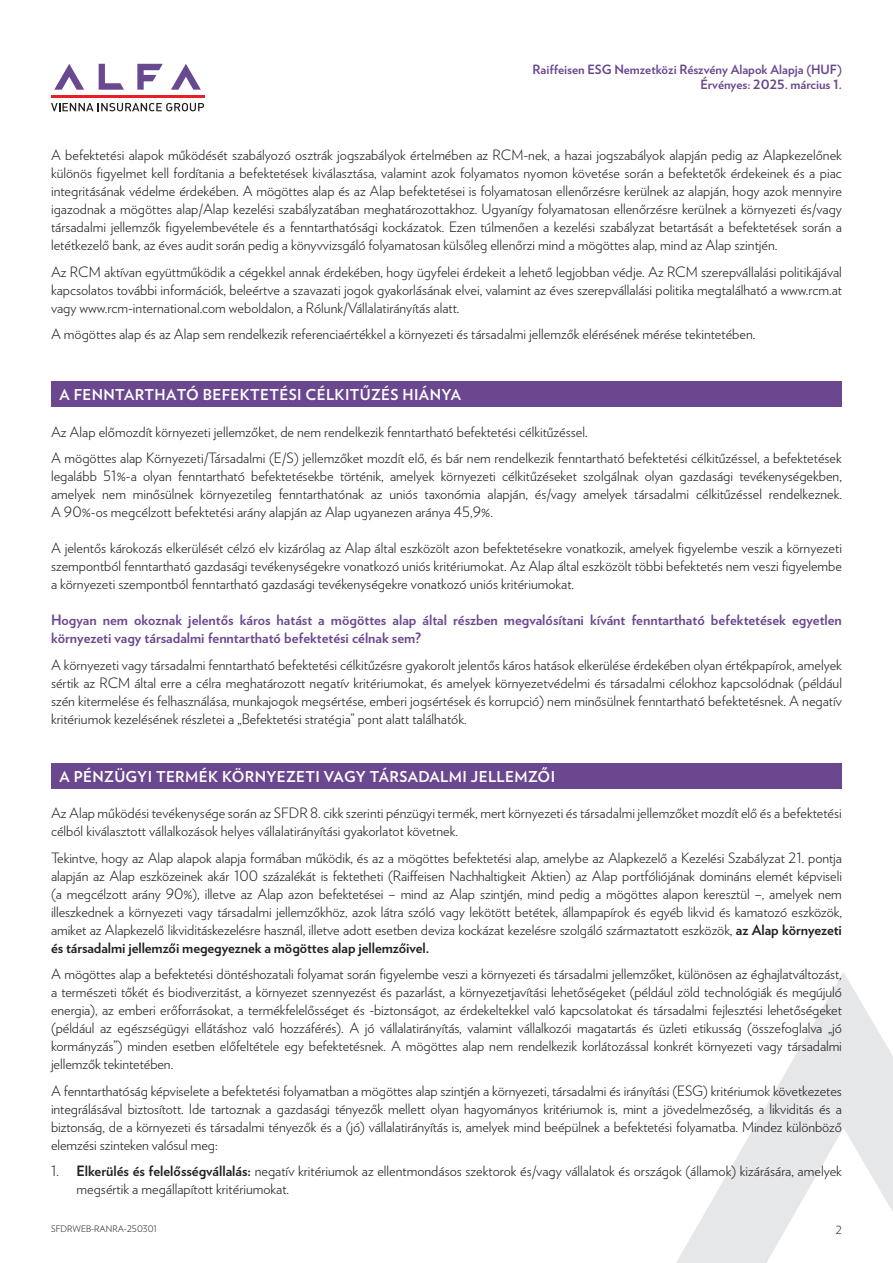
<style>
.page{position:relative;width:893px;height:1263px;background:#fff}
.page>*{position:absolute;margin:0;border:0;box-sizing:border-box;transform-origin:0 0}
.t1{font:700 15px "Verlag";letter-spacing:.025em;color:#fff}
.t2{font:300 14.25px/18px "Verlag";color:#231f20;text-align:justify}
.t3{font:700 14.25px/18px "Verlag";color:#6a478f}
.t4{font:700 12.75px/15px "Verlag";color:#6a478f;text-align:right}
.t5{font:300 11.25px "Verlag";color:#231f20}
.t6{font:300 9px "Verlag";color:#231f20}
.s1{font-weight:700}
</style>
<div class="page">
<svg style="left:171px;top:64px;width:30px;height:26px"></svg>
<svg style="left:137px;top:64px;width:26px;height:26px"></svg>
<svg style="left:99px;top:64px;width:25px;height:26px"></svg>
<svg style="left:54px;top:64px;width:30px;height:26px"></svg>
<hr style="left:51px;top:95px;width:153px;height:3px;background:#ee1d23">
<svg style="left:51px;top:103px;width:153px;height:8px"></svg>
<svg style="left:676px;top:972px;width:217px;height:291px"></svg>
<div style="left:51px;top:381px;width:791px;height:26px;background:#6a478f"></div>
<div style="left:51px;top:763px;width:791px;height:25px;background:#6a478f"></div>
<p class="t4" style="left:533px;top:61px;width:311px">Raiffeisen ESG Nemzetközi Részvény Alapok Alapja (HUF)<br>Érvényes: 2025. március 1.</p>
<p class="t2" style="left:51px;top:145px;width:792px">A befektetési alapok működését szabályozó osztrák jogszabályok értelmében az RCM-nek, a hazai jogszabályok alapján pedig az Alapkezelőnek különös figyelmet kell fordítania a befektetések kiválasztása, valamint azok folyamatos nyomon követése során a befektetők érdekeinek és a piac integritásának védelme érdekében. A mögöttes alap és az Alap befektetései is folyamatosan ellenőrzésre kerülnek az alapján, hogy azok mennyire igazodnak a mögöttes alap/Alap kezelési szabályzatában meghatározottakhoz. Ugyanígy folyamatosan ellenőrzésre kerülnek a környezeti és/vagy társadalmi jellemzők figyelembevétele és a fenntarthatósági kockázatok. Ezen túlmenően a kezelési szabályzat betartását a befektetések során a letétkezelő bank, az éves audit során pedig a könyvvizsgáló folyamatosan külsőleg ellenőrzi mind a mögöttes alap, mind az Alap szintjén.</p>
<p class="t2" style="left:51px;top:262px;width:792px">Az RCM aktívan együttműködik a cégekkel annak érdekében, hogy ügyfelei érdekeit a lehető legjobban védje. Az RCM szerepvállalási politikájával kapcsolatos további információk, beleértve a szavazati jogok gyakorlásának elvei, valamint az éves szerepvállalási politika megtalálható a www.rcm.at vagy www.rcm-international.com weboldalon, a Rólunk/Vállalatirányítás alatt.</p>
<p class="t2" style="left:51px;top:324px;width:706px">A mögöttes alap és az Alap sem rendelkezik referenciaértékkel a környezeti és társadalmi jellemzők elérésének mérése tekintetében.</p>
<p class="t1" style="left:60px;top:383px;width:403px">A FENNTARTHATÓ BEFEKTETÉSI CÉLKITŰZÉS HIÁNYA</p>
<p class="t2" style="left:51px;top:418px;width:792px;line-height:26.5px">Az Alap előmozdít környezeti jellemzőket, de nem rendelkezik fenntartható befektetési célkitűzéssel.<br>A mögöttes alap Környezeti/Társadalmi (E/S) jellemzőket mozdít elő, és bár nem rendelkezik fenntartható befektetési célkitűzéssel, a befektetések</p>
<p class="t2" style="left:51px;top:466px;width:792px">legalább 51%-a olyan fenntartható befektetésekbe történik, amelyek környezeti célkitűzéseket szolgálnak olyan gazdasági tevékenységekben, amelyek nem minősülnek környezetileg fenntarthatónak az uniós taxonómia alapján, és/vagy amelyek társadalmi célkitűzéssel rendelkeznek.<br>A 90%-os megcélzott befektetési arány alapján az Alap ugyanezen aránya 45,9%.</p>
<p class="t2" style="left:51px;top:538px;width:792px">A jelentős károkozás elkerülését célzó elv kizárólag az Alap által eszközölt azon befektetésekre vonatkozik, amelyek figyelembe veszik a környezeti szempontból fenntartható gazdasági tevékenységekre vonatkozó uniós kritériumokat. Az Alap által eszközölt többi befektetés nem veszi figyelembe a környezeti szempontból fenntartható gazdasági tevékenységekre vonatkozó uniós kritériumokat.</p>
<p class="t3" style="left:51px;top:610px;width:792px">Hogyan nem okoznak jelentős káros hatást a mögöttes alap által részben megvalósítani kívánt fenntartható befektetések egyetlen környezeti vagy társadalmi fenntartható befektetési célnak sem?</p>
<p class="t2" style="left:51px;top:655px;width:792px">A környezeti vagy társadalmi fenntartható befektetési célkitűzésre gyakorolt jelentős káros hatások elkerülése érdekében olyan értékpapírok, amelyek sértik az RCM által erre a célra meghatározott negatív kritériumokat, és amelyek környezetvédelmi és társadalmi célokhoz kapcsolódnak (például szén kitermelése és felhasználása, munkajogok megsértése, emberi jogsértések és korrupció) nem minősülnek fenntartható befektetésnek. A negatív kritériumok kezelésének részletei a „Befektetési stratégia” pont alatt találhatók.</p>
<p class="t1" style="left:60px;top:764px;width:497px">A PÉNZÜGYI TERMÉK KÖRNYEZETI VAGY TÁRSADALMI JELLEMZŐI</p>
<p class="t2" style="left:51px;top:803px;width:792px">Az Alap működési tevékenysége során az SFDR 8. cikk szerinti pénzügyi termék, mert környezeti és társadalmi jellemzőket mozdít elő és a befektetési célból kiválasztott vállalkozások helyes vállalatirányítási gyakorlatot követnek.</p>
<p class="t2" style="left:51px;top:848px;width:792px">Tekintve, hogy az Alap alapok alapja formában működik, és az a mögöttes befektetési alap, amelybe az Alapkezelő a Kezelési Szabályzat 21. pontja alapján az Alap eszközeinek akár 100 százalékát is fektetheti (Raiffeisen Nachhaltigkeit Aktien) az Alap portfóliójának domináns elemét képviseli (a megcélzott arány 90%), illetve az Alap azon befektetései – mind az Alap szintjén, mind pedig a mögöttes alapon keresztül –, amelyek nem illeszkednek a környezeti vagy társadalmi jellemzőkhöz, azok látra szóló vagy lekötött betétek, állampapírok és egyéb likvid és kamatozó eszközök, amiket az Alapkezelő likviditáskezelésre használ, illetve adott esetben deviza kockázat kezelésre szolgáló származtatott eszközök, <span class="s1">az Alap környezeti és társadalmi jellemzői megegyeznek a mögöttes alap jellemzőivel.</span></p>
<p class="t2" style="left:51px;top:964px;width:792px">A mögöttes alap a befektetési döntéshozatali folyamat során figyelembe veszi a környezeti és társadalmi jellemzőket, különösen az éghajlatváltozást, a természeti tőkét és biodiverzitást, a környezet szennyezést és pazarlást, a környezetjavítási lehetőségeket (például zöld technológiák és megújuló energia), az emberi erőforrásokat, a termékfelelősséget és -biztonságot, az érdekeltekkel való kapcsolatokat és társadalmi fejlesztési lehetőségeket (például az egészségügyi ellátáshoz való hozzáférés). A jó vállalatirányítás, valamint vállalkozói magatartás és üzleti etikusság (összefoglalva „jó kormányzás”) minden esetben előfeltétele egy befektetésnek. A mögöttes alap nem rendelkezik korlátozással konkrét környezeti vagy társadalmi jellemzők tekintetében.</p>
<p class="t2" style="left:51px;top:1081px;width:792px">A fenntarthatóság képviselete a befektetési folyamatban a mögöttes alap szintjén a környezeti, társadalmi és irányítási (ESG) kritériumok következetes integrálásával biztosított. Ide tartoznak a gazdasági tényezők mellett olyan hagyományos kritériumok is, mint a jövedelmezőség, a likviditás és a biztonság, de a környezeti és társadalmi tényezők és a (jó) vállalatirányítás is, amelyek mind beépülnek a befektetési folyamatba. Mindez különböző elemzési szinteken valósul meg:</p>
<p class="t2" style="left:77px;top:1161px;width:767px;text-indent:-26px">1. <span class="s1">Elkerülés és felelősségvállalás:</span> negatív kritériumok az ellentmondásos szektorok és/vagy vállalatok és országok (államok) kizárására, amelyek megsértik a megállapított kritériumokat.</p>
<p class="t6" style="left:51px;top:1222px;width:108px">SFDRWEB-RANRA-250301</p>
<p class="t5" style="left:836px;top:1221px;width:8px">2</p>
</div>
